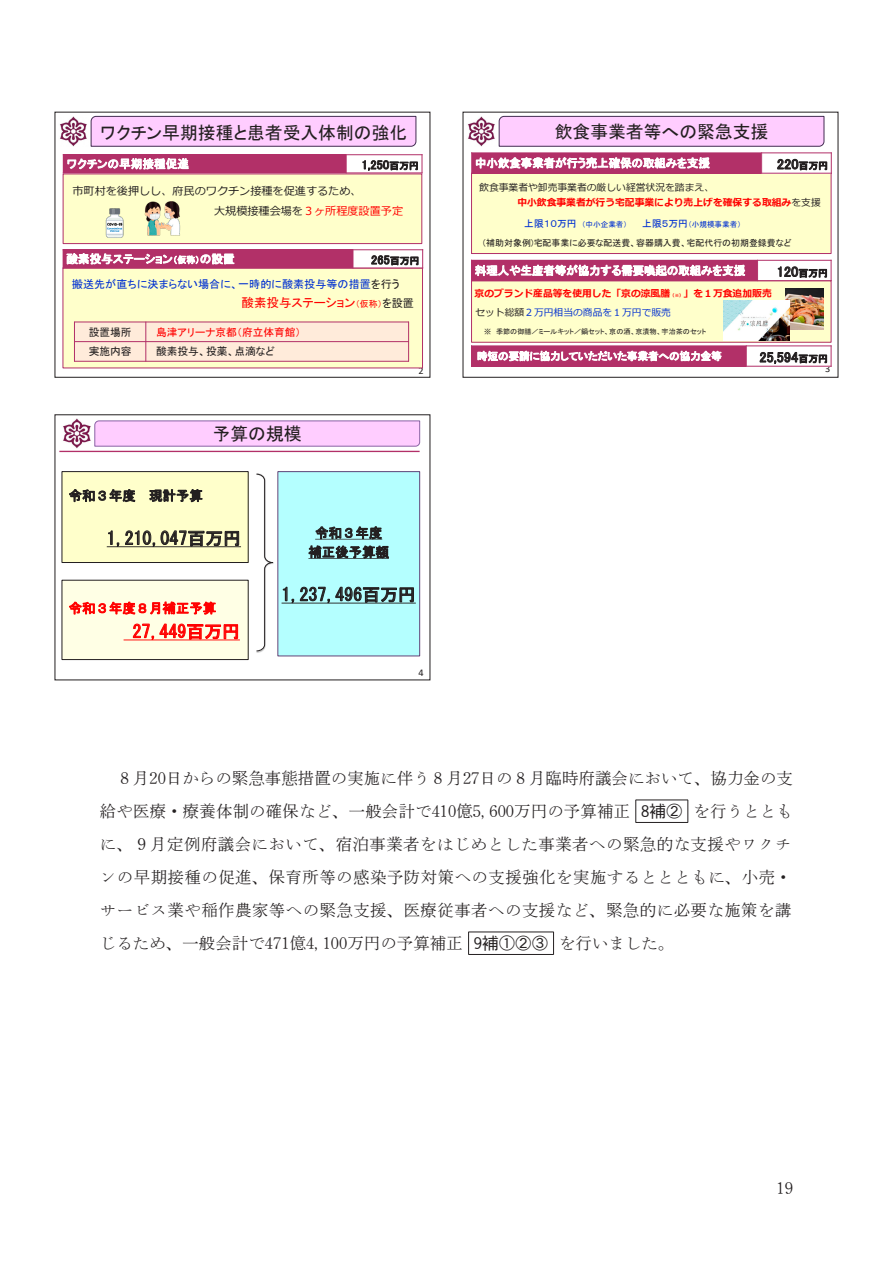
<style>
.page{position:relative;width:893px;height:1263px;background:#fff}
.page>*{position:absolute;margin:0;border:0;box-sizing:border-box;transform-origin:0 0}
.t1{font:17.85px "MS P Gothic";color:#231f20}
.t2{font:17.85px "MS Gothic";letter-spacing:.005em;color:#231f20}
.t3{font:17.85px "MS Gothic";letter-spacing:.005em;color:#f00}
.t4{font:16.5px/33px "PO Min IWA HW Th";color:#231f20;text-align:justify}
.t5{font:14.25px "MS P Gothic";letter-spacing:.005em;color:#231f20}
.t6{font:13.35px/19.2px "MS Gothic";letter-spacing:.005em;color:#231f20;text-align:center}
.t7{font:13.35px "MS Gothic";letter-spacing:.005em;color:#f00}
.t8{font:12.45px "MS P Gothic";color:#f00}
.t9{font:12.45px "MS P Gothic";letter-spacing:.005em;color:#231f20}
.t10{font:11.55px "MS P Gothic";letter-spacing:-.015em;color:#fff}
.t11{font:11.55px "MS P Gothic";letter-spacing:.005em;color:#fff}
.t12{font:11.1px/19.8px "Meiryo";color:#231f20}
.t13{font:11.1px "MS P Gothic";color:#0030d1}
.t14{font:10.65px "MS P Gothic";letter-spacing:-.015em;color:#fff}
.t15{font:10.65px "MS P Gothic";color:#231f20}
.t16{font:10.65px "MS P Gothic";color:#f00}
.t17{font:10.2px "Calibri";color:#231f20}
.t18{font:700 9.75px/19.8px "Meiryo";color:#f00}
.t19{font:8.85px "MS P Gothic";color:#231f20}
.t20{font:7.65px "MS P Gothic";color:#0030d1}
.t21{font:7.05px "MS P Gothic";color:#231f20}
.s1{font-size:9.75px}
.s2{color:#f00}
.s3{font-size:8.85px}
.s4{color:#231f20}
.s5{font-size:11.1px;color:#231f20}
.s6{font-weight:400;color:#231f20}
.s7{font-size:4.5px}
.s8{font-weight:400;color:#0030d1}
.s9{font-family:"MS Gothic"}
.s10{font-family:"P Goth IWA HW Md"}
</style>
<div class="page">
<hr style="left:636px;top:822px;width:52px;height:1px;background:#231f20">
<hr style="left:468px;top:954px;width:86px;height:1px;background:#231f20">
<hr style="left:636px;top:800px;width:52px;height:1px;background:#231f20">
<hr style="left:468px;top:932px;width:86px;height:1px;background:#231f20">
<svg style="left:635px;top:800px;width:1px;height:22px"></svg>
<svg style="left:688px;top:800px;width:1px;height:22px"></svg>
<svg style="left:468px;top:932px;width:1px;height:22px"></svg>
<svg style="left:553px;top:933px;width:1px;height:21px"></svg>
<hr style="left:59px;top:451px;width:361px;height:1px;background:#b23068">
<svg style="left:94px;top:420px;width:327px;height:27px;background:#f5c5f7"></svg>
<img style="left:63px;top:419px;width:28px;height:29px">
<img style="left:61px;top:579px;width:188px;height:77px">
<div style="left:62px;top:472px;width:186px;height:90px;background:#ffffcb"></div>
<div style="left:62px;top:471px;width:186px;height:92px;border:1px solid #231f20"></div>
<svg style="left:107px;top:546px;width:134px;height:1px"></svg>
<div style="left:278px;top:472px;width:142px;height:184px;background:#b4ffff"></div>
<div style="left:277px;top:471px;width:143px;height:185px;border:1px solid #634478"></div>
<svg style="left:315px;top:539px;width:67px;height:1px"></svg>
<svg style="left:308px;top:558px;width:81px;height:1px"></svg>
<svg style="left:282px;top:603px;width:134px;height:1px"></svg>
<svg style="left:256px;top:473px;width:18px;height:179px"></svg>
<div style="left:62px;top:580px;width:186px;height:79px;background:#ffffe5"></div>
<div style="left:62px;top:580px;width:186px;height:80px;border:1px solid #231f20"></div>
<svg style="left:124px;top:639px;width:116px;height:1px"></svg>
<div style="left:471px;top:173px;width:360px;height:80px;background:#ffffcb"></div>
<div style="left:471px;top:173px;width:360px;height:81px;border:1px solid #b23068"></div>
<img style="left:468px;top:116px;width:27px;height:30px">
<div style="left:472px;top:153px;width:290px;height:20px;background:#b23068"></div>
<svg style="left:498px;top:115px;width:327px;height:58px"></svg>
<svg style="left:471px;top:153px;width:1px;height:20px"></svg>
<svg style="left:831px;top:153px;width:1px;height:20px"></svg>
<hr style="left:471px;top:152px;width:361px;height:1px;background:#b23068">
<hr style="left:471px;top:173px;width:361px;height:1px;background:#b23068">
<div style="left:471px;top:281px;width:360px;height:61px;background:#ffffcb"></div>
<div style="left:471px;top:280px;width:360px;height:63px;border:1px solid #b23068"></div>
<div style="left:471px;top:260px;width:286px;height:21px;background:#b23068"></div>
<svg style="left:757px;top:261px;width:1px;height:19px"></svg>
<svg style="left:831px;top:261px;width:1px;height:19px"></svg>
<hr style="left:471px;top:260px;width:361px;height:1px;background:#b23068">
<hr style="left:471px;top:280px;width:361px;height:1px;background:#b23068">
<div style="left:471px;top:346px;width:275px;height:20px;background:#b23068"></div>
<svg style="left:746px;top:346px;width:1px;height:20px"></svg>
<svg style="left:831px;top:346px;width:1px;height:20px"></svg>
<hr style="left:471px;top:345px;width:361px;height:1px;background:#b23068">
<hr style="left:471px;top:366px;width:361px;height:1px;background:#b23068">
<img style="left:786px;top:288px;width:38px;height:41px">
<img style="left:723px;top:300px;width:66px;height:40px">
<svg style="left:90px;top:115px;width:327px;height:32px;background:#f2c4f3"></svg>
<img style="left:60px;top:116px;width:27px;height:30px">
<div style="left:63px;top:155px;width:283px;height:18px;background:#b23068"></div>
<svg style="left:346px;top:155px;width:1px;height:17px"></svg>
<svg style="left:421px;top:155px;width:1px;height:17px"></svg>
<hr style="left:63px;top:154px;width:359px;height:1px;background:#b23068">
<hr style="left:63px;top:172px;width:359px;height:1px;background:#b23068">
<div style="left:63px;top:174px;width:359px;height:70px;background:#ffffcb"></div>
<div style="left:63px;top:173px;width:359px;height:71px;border:1px solid #b23068"></div>
<img style="left:144px;top:201px;width:37px;height:35px">
<img style="left:105px;top:208px;width:19px;height:30px">
<div style="left:63px;top:268px;width:359px;height:100px;background:#ffffcb"></div>
<div style="left:62px;top:268px;width:361px;height:100px;border:1px solid #b23068"></div>
<div style="left:63px;top:250px;width:290px;height:18px;background:#b23068"></div>
<svg style="left:422px;top:250px;width:1px;height:17px"></svg>
<hr style="left:63px;top:249px;width:360px;height:1px;background:#b23068">
<hr style="left:63px;top:267px;width:360px;height:1px;background:#b23068">
<div style="left:74px;top:322px;width:72px;height:20px;background:#ffebda"></div>
<div style="left:146px;top:322px;width:263px;height:20px;background:#ffebda"></div>
<div style="left:74px;top:342px;width:72px;height:19px;background:#ffebda"></div>
<div style="left:146px;top:342px;width:263px;height:19px;background:#ffebda"></div>
<hr style="left:145px;top:322px;width:1px;height:40px;background:#b23068">
<hr style="left:74px;top:341px;width:335px;height:1px;background:#b23068">
<hr style="left:74px;top:322px;width:1px;height:40px;background:#b23068">
<hr style="left:408px;top:322px;width:1px;height:40px;background:#b23068">
<hr style="left:74px;top:322px;width:335px;height:1px;background:#b23068">
<hr style="left:74px;top:361px;width:335px;height:1px;background:#b23068">
<p class="t1" style="left:100px;top:124px;width:309px">ワクチン早期接種と患者受入体制の強化</p>
<p class="t11" style="left:67px;top:158px;width:124px">ワクチンの早期接種促進</p>
<p class="t9" style="left:361px;top:159px;width:59px">1,250<span class="s1">百万円</span></p>
<p class="t12" style="left:214px;top:181px;width:191px;text-indent:-142px">市町村を後押しし、府民のワクチン接種を促進するため、<br>大規模接種会場を<span class="s2">３ヶ所程度設置予定</span></p>
<p class="t11" style="left:66px;top:253px;width:170px">酸素投与ステーション<span class="s3">（仮称）</span>の設置</p>
<p class="t9" style="left:371px;top:254px;width:50px">265<span class="s1">百万円</span></p>
<p class="t13" style="left:72px;top:279px;width:329px">搬送先が直ちに決まらない場合に、一時的に酸素投与等の措置<span class="s4">を行う</span></p>
<p class="t8" style="left:242px;top:297px;width:174px">酸素投与ステーション<span class="s3">（仮称）</span><span class="s5">を設置</span></p>
<p class="t15" style="left:89px;top:326px;width:44px">設置場所</p>
<p class="t16" style="left:156px;top:326px;width:146px">島津アリーナ京都（府立体育館）</p>
<p class="t15" style="left:89px;top:346px;width:44px">実施内容</p>
<p class="t15" style="left:156px;top:346px;width:120px">酸素投与、投薬、点滴など</p>
<p class="t1" style="left:213px;top:424px;width:90px">予算の規模</p>
<p class="t17" style="left:418px;top:363px;width:7px">2</p>
<p class="t6" style="left:69px;top:486px;width:136px">令和３年度 現計予算</p>
<p class="t2" style="left:107px;top:529px;width:136px">1,210,047百万円</p>
<p class="t6" style="left:308px;top:523px;width:82px">令和３年度補正後予算額</p>
<p class="t2" style="left:282px;top:586px;width:136px">1,237,496百万円</p>
<p class="t7" style="left:69px;top:601px;width:149px">令和３年度８月補正予算</p>
<p class="t3" style="left:133px;top:622px;width:109px">27,449百万円</p>
<p class="t17" style="left:418px;top:666px;width:7px">4</p>
<p class="t1" style="left:555px;top:122px;width:215px">飲食事業者等への緊急支援</p>
<p class="t10" style="left:475px;top:157px;width:236px">中小飲食事業者が行う売上確保の取組みを支援</p>
<p class="t5" style="left:777px;top:157px;width:53px">220<span class="s1">百万円</span></p>
<p class="t18" style="left:517px;top:180px;width:305px;line-height:15.5px;text-indent:-38px"><span class="s6">飲食事業者や卸売事業者の厳しい経営状況を踏まえ、<br></span>中小飲食事業者が行う宅配事業により売上げを確保する取組み<span class="s6">を支援</span></p>
<p class="t20" style="left:524px;top:220px;width:105px"><span class="s1">上限１０万円</span> （中小企業者）</p>
<p class="t20" style="left:642px;top:220px;width:100px"><span class="s1">上限５万円</span>（小規模事業者）</p>
<p class="t19" style="left:482px;top:238px;width:311px">（補助対象例)宅配事業に必要な配送費、容器購入費、宅配代行の初期登録費など</p>
<p class="t10" style="left:475px;top:265px;width:272px">料理人や生産者等が協力する需要喚起の取組みを支援</p>
<p class="t5" style="left:777px;top:264px;width:53px">120<span class="s1">百万円</span></p>
<p class="t18" style="left:475px;top:284px;width:299px">京のブランド産品等を使用した「京の涼風膳<span class="s7">（※）</span>」を１万食追加販売<span class="s6">セット総額</span><span class="s8">２万円相当の商品を１万円で販売</span></p>
<p class="t21" style="left:484px;top:328px;width:224px"><span class="s9">※</span> 季節の御膳／ミールキット／鍋セット、京の酒、京漬物、宇治茶のセット</p>
<p class="t14" style="left:477px;top:351px;width:246px">時短の要請に協力していただいた事業者への協力金等</p>
<p class="t5" style="left:759px;top:350px;width:70px">25,594<span class="s1">百万円</span></p>
<p class="t17" style="left:825px;top:361px;width:7px">3</p>
<p class="t4" style="left:100px;top:762px;width:695px;text-indent:16px">８月20日からの緊急事態措置の実施に伴う８月27日の８月臨時府議会において、協力金の支給や医療・療養体制の確保など、一般会計で410億5,600万円の予算補正 <span class="s10">8補②</span> を行うとともに、９月定例府議会において、宿泊事業者をはじめとした事業者への緊急的な支援やワクチンの早期接種の促進、保育所等の感染予防対策への支援強化を実施するととともに、小売・サービス業や稲作農家等への緊急支援、医療従事者への支援など、緊急的に必要な施策を講じるため、一般会計で471億4,100万円の予算補正 <span class="s10">9補①②③</span> を行いました。</p>
<p class="t4" style="left:776px;top:1172px;width:18px">19</p>
</div>
